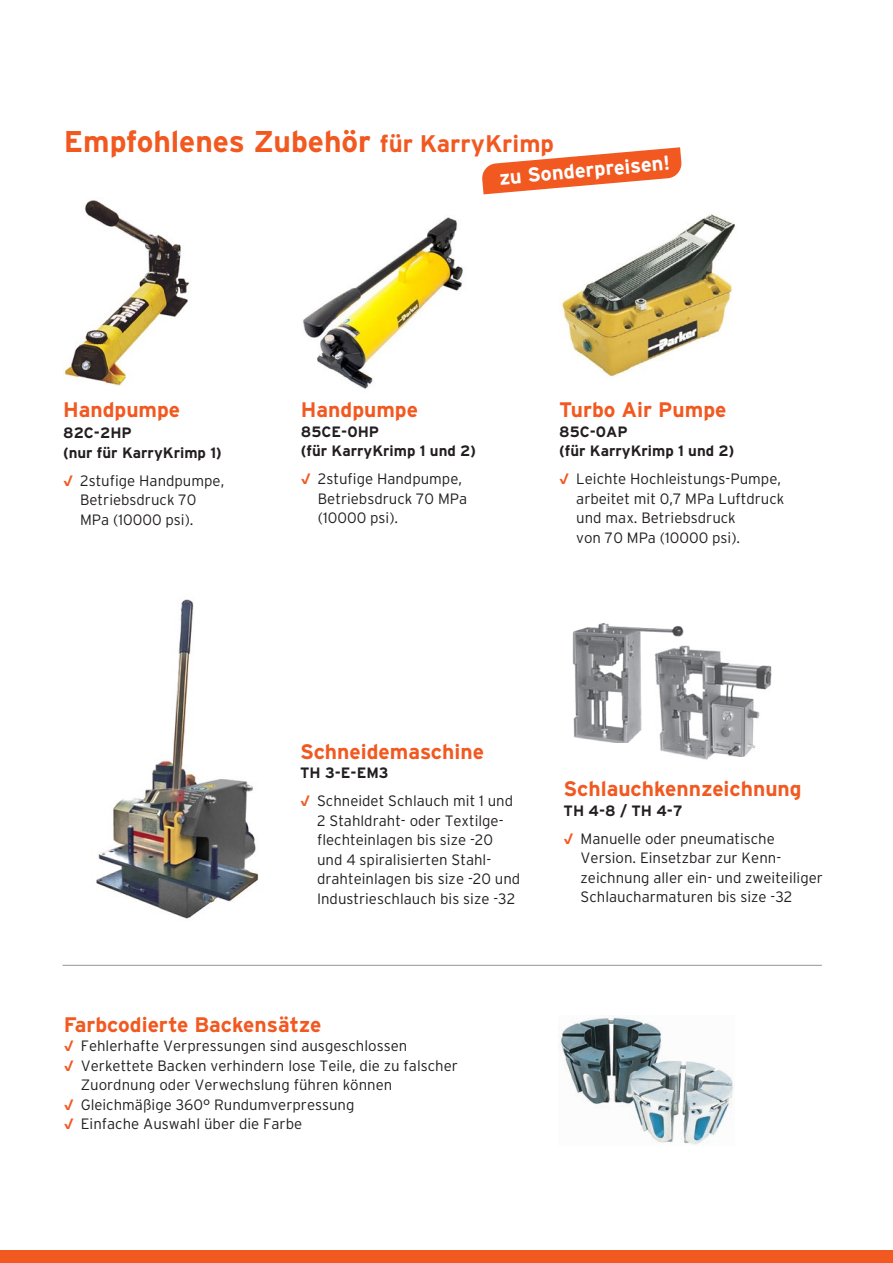
<style>
.page{position:relative;width:893px;height:1263px;background:#fff}
.page>*{position:absolute;margin:0;border:0;box-sizing:border-box;transform-origin:0 0}
.BU{font:700 30px "Interstate";color:#f15921}
.H2_orange{font:700 21px "Interstate";color:#f15921}
.t1{font:700 20.1px "Interstate";color:#fff}
.t2{font:300 15px/19.5px "Interstate";color:#231f20}
.Fließtext{font:700 15px/19.5px "Interstate";color:#231f20}
.s1{font-size:24px}
.s2{font-weight:700;color:#f15921}
</style>
<div class="page">
<img style="left:96px;top:599px;width:163px;height:320px">
<img style="left:63px;top:200px;width:127px;height:185px">
<img style="left:561px;top:214px;width:174px;height:163px">
<img style="left:303px;top:217px;width:160px;height:172px">
<img style="left:660px;top:645px;width:112px;height:115px">
<img style="left:572px;top:623px;width:114px;height:119px">
<img style="left:559px;top:1017px;width:174px;height:128px">
<hr style="left:63px;top:965px;width:759px;height:1px;background:#939598">
<div style="left:0;top:1250px;width:893px;height:13px;background:#f15921"></div>
<svg style="left:482px;top:147px;width:200px;height:47px"></svg>
<p class="BU" style="left:64px;top:124px;width:492px">Empfohlenes Zubehör <span class="s1">für KarryKrimp</span></p>
<p class="t1" style="left:498px;top:166px;width:173px;rotate:-5deg">zu Sonderpreisen!</p>
<p class="H2_orange" style="left:63px;top:398px;width:119px">Handpumpe</p>
<p class="Fließtext" style="left:63px;top:423px;width:160px">82C-2HP<br>(nur für KarryKrimp 1)</p>
<p class="t2" style="left:80px;top:471px;width:146px;text-indent:-17px"><span class="s2">√</span> 2stufige Handpumpe,<br>Betriebsdruck 70<br>MPa (10000 psi).</p>
<p class="H2_orange" style="left:301px;top:398px;width:119px">Handpumpe</p>
<p class="Fließtext" style="left:301px;top:422px;width:177px">85CE-0HP<br>(für KarryKrimp 1 und 2)</p>
<p class="t2" style="left:318px;top:469px;width:151px;text-indent:-17px"><span class="s2">√</span> 2stufige Handpumpe,<br>Betriebsdruck 70 MPa (10000 psi).</p>
<p class="H2_orange" style="left:559px;top:398px;width:169px">Turbo Air Pumpe</p>
<p class="Fließtext" style="left:559px;top:422px;width:177px">85C-0AP<br>(für KarryKrimp 1 und 2)</p>
<p class="t2" style="left:576px;top:469px;width:210px;text-indent:-17px"><span class="s2">√</span> Leichte Hochleistungs-Pumpe, arbeitet mit 0,7 MPa Luftdruck und max. Betriebsdruck<br>von 70 MPa (10000 psi).</p>
<p class="H2_orange" style="left:300px;top:740px;width:185px">Schneidemaschine</p>
<p class="Fließtext" style="left:300px;top:763px;width:90px">TH 3-E-EM3</p>
<p class="t2" style="left:317px;top:791px;width:205px;text-indent:-17px"><span class="s2">√</span> Schneidet Schlauch mit 1 und<br>2 Stahldraht- oder Textilge&shy;flechteinlagen bis size -20 und 4 spiralisierten Stahl&shy;drahteinlagen bis size -20 und<br>Industrieschlauch bis size -32</p>
<p class="H2_orange" style="left:64px;top:1013px;width:259px">Farbcodierte Backensätze</p>
<p class="t2" style="left:64px;top:1036px;width:345px"><span class="s2">√</span> Fehlerhafte Verpressungen sind ausgeschlossen</p>
<p class="t2" style="left:81px;top:1056px;width:379px;text-indent:-17px"><span class="s2">√</span> Verkettete Backen verhindern lose Teile, die zu falscher<br>Zuordnung oder Verwechslung führen können</p>
<p class="t2" style="left:64px;top:1095px;width:292px"><span class="s2">√</span> Gleichmäßige 360° Rundumverpressung</p>
<p class="t2" style="left:64px;top:1114px;width:240px"><span class="s2">√</span> Einfache Auswahl über die Farbe</p>
<p class="H2_orange" style="left:564px;top:777px;width:240px">Schlauchkennzeichnung</p>
<p class="Fließtext" style="left:564px;top:801px;width:120px">TH 4-8 / TH 4-7</p>
<p class="t2" style="left:581px;top:829px;width:244px;text-indent:-17px"><span class="s2">√</span> Manuelle oder pneumatische<br>Version. Einsetzbar zur Kenn&shy;zeichnung aller ein- und zweiteiliger<br>Schlaucharmaturen bis size -32</p>
</div>
